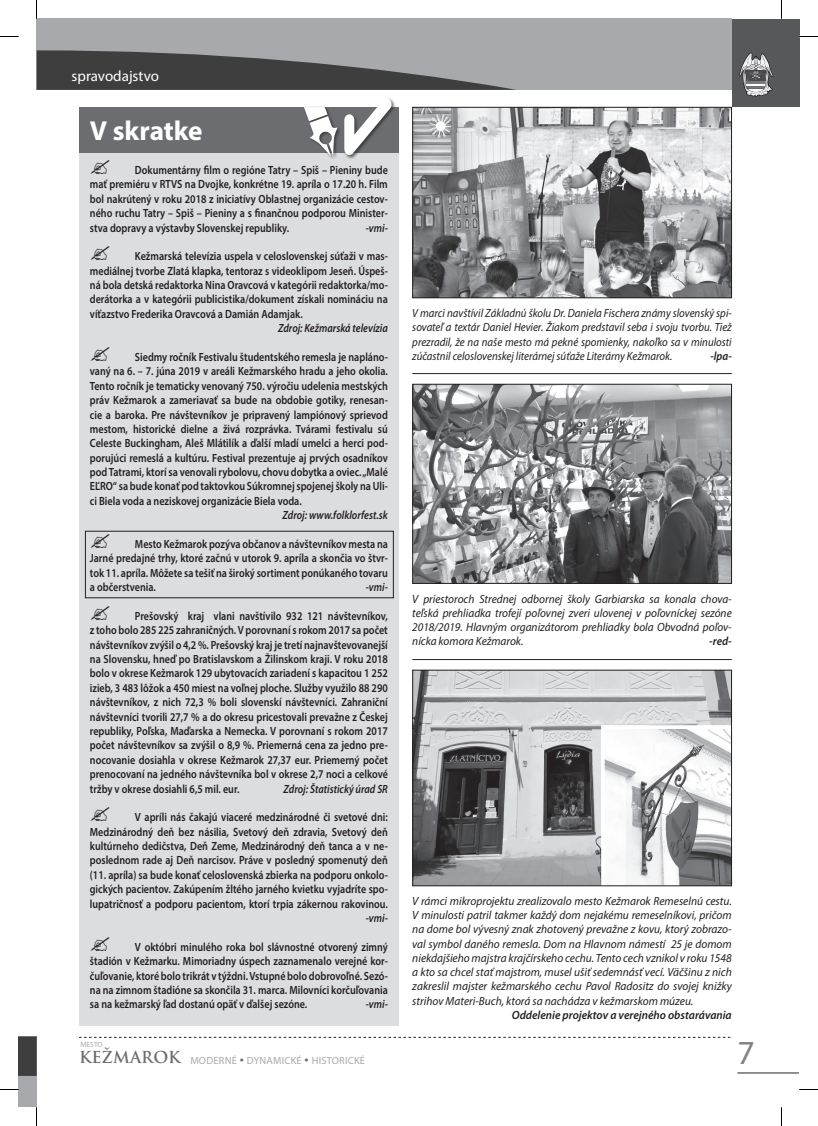
<style>
.page{position:relative;width:818px;height:1126px;background:#fff}
.page>*{position:absolute;margin:0;border:0;box-sizing:border-box;transform-origin:0 0}
.t1{font:33.75px "Myriad Pro";color:#808285}
.t2{font:700 27.5px "Myriad Pro";letter-spacing:-.005em;color:#fff}
.t3{font:700 16.12px "Trajan Pro";color:#6c6d70}
.t4{font:15px "Myriad Pro";color:#fff}
.t5{font:600 11.88px/14.4px "Myriad Pro";color:#231f20;text-align:justify;scale:.85 1}
.t6{font:italic 11.88px/14.2px "Myriad Pro";color:#231f20;text-align:justify;scale:.96 1}
.t7{font:italic 11.88px/14.2px "Myriad Pro";color:#231f20;text-align:justify;scale:.91 1}
.t8{font:italic 11.88px/14.2px "Myriad Pro";color:#231f20;text-align:justify;scale:.95 1}
.t9{font:italic 600 11.88px "Myriad Pro";color:#231f20;scale:.85 1}
.t10{font:italic 600 11.88px "Myriad Pro";color:#231f20;scale:.96 1}
.t11{font:italic 600 11.88px "Myriad Pro";color:#231f20;scale:.91 1}
.t12{font:italic 600 11.88px "Myriad Pro";color:#231f20;scale:.95 1}
.t13{font:10.38px "Myriad Pro";letter-spacing:.02em;color:#a8a9ad}
.t14{font:7.5px "Myriad Pro";color:#a8a9ad}
.s1{color:#6c6d70}
</style>
<div class="page">
<div style="left:37px;top:19px;width:694px;height:71px;background:#a8a9ad"></div>
<svg style="left:37px;top:50px;width:479px;height:40px"></svg>
<div style="left:731px;top:19px;width:67px;height:87px;background:#57585a"></div>
<svg style="left:739px;top:53px;width:33px;height:43px"></svg>
<svg style="left:79px;top:1036px;width:651px;height:1px"></svg>
<hr style="left:737px;top:1072px;width:61px;height:1px;background:#231f20">
<div style="left:19px;top:1036px;width:18px;height:71px;background:#a8a9ad"></div>
<svg style="left:19px;top:1036px;width:18px;height:39px"></svg>
<img style="left:414px;top:109px;width:315px;height:187px">
<div style="left:412px;top:107px;width:319px;height:191px;border:1px solid #231f20"></div>
<img style="left:414px;top:386px;width:315px;height:195px">
<div style="left:412px;top:384px;width:319px;height:199px;border:1px solid #231f20"></div>
<img style="left:414px;top:671px;width:315px;height:213px">
<div style="left:412px;top:669px;width:319px;height:217px;border:1px solid #231f20"></div>
<hr style="left:412px;top:373px;width:319px;height:1px;background:#231f20">
<hr style="left:412px;top:659px;width:319px;height:1px;background:#231f20">
<div style="left:79px;top:107px;width:319px;height:918px;background:#dcdddf"></div>
<div style="left:79px;top:107px;width:319px;height:46px;background:#6c6d70"></div>
<div style="left:303px;top:106px;width:38px;height:54px;background:#231f20;opacity:.6"></div>
<svg style="left:303px;top:107px;width:35px;height:49px"></svg>
<div style="left:343px;top:98px;width:52px;height:61px;background:#231f20;opacity:.6"></div>
<svg style="left:344px;top:98px;width:48px;height:58px"></svg>
<div style="left:85px;top:531px;width:308px;height:67px;border:1px solid #231f20"></div>
<svg style="left:0;top:36px;width:19px;height:1px"></svg>
<svg style="left:798px;top:36px;width:19px;height:1px"></svg>
<svg style="left:0;top:1088px;width:19px;height:2px"></svg>
<svg style="left:799px;top:1089px;width:18px;height:1px"></svg>
<svg style="left:36px;top:0;width:1px;height:19px"></svg>
<svg style="left:36px;top:1107px;width:1px;height:18px"></svg>
<p class="t4" style="left:71px;top:66px;width:89px">spravodajstvo</p>
<h2 class="t2" style="left:90px;top:113px;width:114px">V skratke</h2>
<p class="t5" style="left:90px;top:162px;width:352px;text-indent:45px">Dokumentárny film o regióne Tatry – Spiš – Pieniny bude mať premiéru v RTVS na Dvojke, konkrétne 19. apríla o 17.20 h. Film bol nakrútený v roku 2018 z iniciatívy Oblastnej organizácie cestov&shy;ného ruchu Tatry – Spiš – Pieniny a s finančnou podporou Minister&shy;stva dopravy a výstavby Slovenskej republiky.</p>
<p class="t9" style="left:365px;top:221px;width:27px">-vmi-</p>
<p class="t5" style="left:90px;top:249px;width:352px;text-indent:45px">Kežmarská televízia uspela v celoslovenskej súťaži v mas&shy;mediálnej tvorbe Zlatá klapka, tentoraz s videoklipom Jeseň. Úspeš&shy;ná bola detská redaktorka Nina Oravcová v kategórii redaktorka/mo&shy;derátorka a v kategórii publicistika/dokument získali nomináciu na víťazstvo Frederika Oravcová a Damián Adamjak.</p>
<p class="t9" style="left:278px;top:322px;width:131px">Zdroj: Kežmarská televízia</p>
<p class="t5" style="left:90px;top:349px;width:352px;text-indent:45px">Siedmy ročník Festivalu študentského remesla je napláno&shy;vaný na 6. – 7. júna 2019 v areáli Kežmarského hradu a jeho okolia.<br>Tento ročník je tematicky venovaný 750. výročiu udelenia mestských práv Kežmarok a zameriavať sa bude na obdobie gotiky, renesan&shy;cie a baroka. Pre návštevníkov je pripravený lampiónový sprievod mestom, historické dielne a živá rozprávka. Tvárami festivalu sú Celeste Buckingham, Aleš Mlátilík a ďalší mladí umelci a herci pod&shy;porujúci remeslá a kultúru. Festival prezentuje aj prvých osadníkov pod Tatrami, ktorí sa venovali rybolovu, chovu dobytka a oviec. „Malé EĽRO“ sa bude konať pod taktovkou Súkromnej spojenej školy na Uli&shy;ci Biela voda a neziskovej organizácie Biela voda.</p>
<p class="t9" style="left:282px;top:508px;width:125px">Zdroj: www.folklorfest.sk</p>
<p class="t5" style="left:90px;top:536px;width:352px;text-indent:45px">Mesto Kežmarok pozýva občanov a návštevníkov mesta na Jarné predajné trhy, ktoré začnú v utorok 9. apríla a skončia vo štvr&shy;tok 11. apríla. Môžete sa tešiť na široký sortiment ponúkaného tovaru a občerstvenia.</p>
<p class="t9" style="left:365px;top:580px;width:27px">-vmi-</p>
<p class="t5" style="left:90px;top:608px;width:352px;text-indent:45px">Prešovský kraj vlani navštívilo 932 121 návštevníkov, z toho bolo 285 225 zahraničných. V porovnaní s rokom 2017 sa počet návštevníkov zvýšil o 4,2 %. Prešovský kraj je tretí najnavštevovanejší na Slovensku, hneď po Bratislavskom a Žilinskom kraji. V roku 2018 bolo v okrese Kežmarok 129 ubytovacích zariadení s kapacitou 1 252 izieb, 3 483 lôžok a 450 miest na voľnej ploche. Služby využilo 88 290 návštevníkov, z nich 72,3 % boli slovenskí návštevníci. Zahraniční návštevníci tvorili 27,7 % a do okresu pricestovali prevažne z Českej republiky, Poľska, Maďarska a Nemecka. V porovnaní s rokom 2017 počet návštevníkov sa zvýšil o 8,9 %. Priemerná cena za jedno pre&shy;nocovanie dosiahla v okrese Kežmarok 27,37 eur. Priemerný počet prenocovaní na jedného návštevníka bol v okrese 2,7 noci a celkové tržby v okrese dosiahli 6,5 mil. eur.</p>
<p class="t9" style="left:283px;top:782px;width:124px">Zdroj: Štatistický úrad SR</p>
<p class="t5" style="left:90px;top:809px;width:352px;text-indent:45px">V apríli nás čakajú viaceré medzinárodné či svetové dni:<br>Medzinárodný deň bez násilia, Svetový deň zdravia, Svetový deň kultúrneho dedičstva, Deň Zeme, Medzinárodný deň tanca a v ne&shy;poslednom rade aj Deň narcisov. Práve v posledný spomenutý deň (11. apríla) sa bude konať celoslovenská zbierka na podporu onkolo&shy;gických pacientov. Zakúpením žltého jarného kvietku vyjadríte spo&shy;lupatričnosť a podporu pacientom, ktorí trpia zákernou rakovinou.</p>
<p class="t9" style="left:365px;top:911px;width:27px">-vmi-</p>
<p class="t5" style="left:90px;top:939px;width:352px;text-indent:45px">V októbri minulého roka bol slávnostné otvorený zimný štadión v Kežmarku. Mimoriadny úspech zaznamenalo verejné kor&shy;čuľovanie, ktoré bolo trikrát v týždni. Vstupné bolo dobrovoľné. Sezó&shy;na na zimnom štadióne sa skončila 31. marca. Milovníci korčuľovania sa na kežmarský ľad dostanú opäť v ďalšej sezóne.</p>
<p class="t9" style="left:365px;top:997px;width:27px">-vmi-</p>
<p class="t14" style="left:80px;top:1039px;width:24px">MESTO</p>
<h3 class="t3" style="left:79px;top:1047px;width:103px">KEŽMAROK</h3>
<p class="t13" style="left:190px;top:1053px;width:176px">MODERNÉ <span class="s1">•</span> DYNAMICKÉ <span class="s1">•</span> HISTORICKÉ</p>
<p class="t7" style="left:412px;top:306px;width:352px">V marci navštívil Základnú školu Dr. Daniela Fischera známy slovenský spi&shy;sovateľ a textár Daniel Hevier. Žiakom predstavil seba i svoju tvorbu. Tiež prezradil, že na naše mesto má pekné spomienky, nakoľko sa v minulosti zúčastnil celoslovenskej literárnej súťaže Literárny Kežmarok.</p>
<p class="t11" style="left:710px;top:349px;width:25px">-lpa-</p>
<p class="t8" style="left:412px;top:591px;width:337px">V priestoroch Strednej odbornej školy Garbiarska sa konala chova&shy;teľská prehliadka trofejí poľovnej zveri ulovenej v poľovníckej sezóne 2018/2019. Hlavným organizátorom prehliadky bola Obvodná poľov&shy;nícka komora Kežmarok.</p>
<p class="t12" style="left:708px;top:634px;width:25px">-red-</p>
<p class="t6" style="left:412px;top:893px;width:334px">V rámci mikroprojektu zrealizovalo mesto Kežmarok Remeselnú cestu.<br>V minulosti patril takmer každý dom nejakému remeselníkovi, pričom na dome bol vývesný znak zhotovený prevažne z kovu, ktorý zobrazo&shy;val symbol daného remesla. Dom na Hlavnom námestí 25 je domom niekdajšieho majstra krajčírskeho cechu. Tento cech vznikol v roku 1548 a kto sa chcel stať majstrom, musel ušiť sedemnásť vecí. Väčšinu z nich zakreslil majster kežmarského cechu Pavol Radositz do svojej knižky strihov Materi-Buch, ktorá sa nachádza v kežmarskom múzeu.</p>
<p class="t10" style="left:511px;top:1008px;width:230px">Oddelenie projektov a verejného obstarávania</p>
<h1 class="t1" style="left:737px;top:1031px;width:19px">7</h1>
</div>
